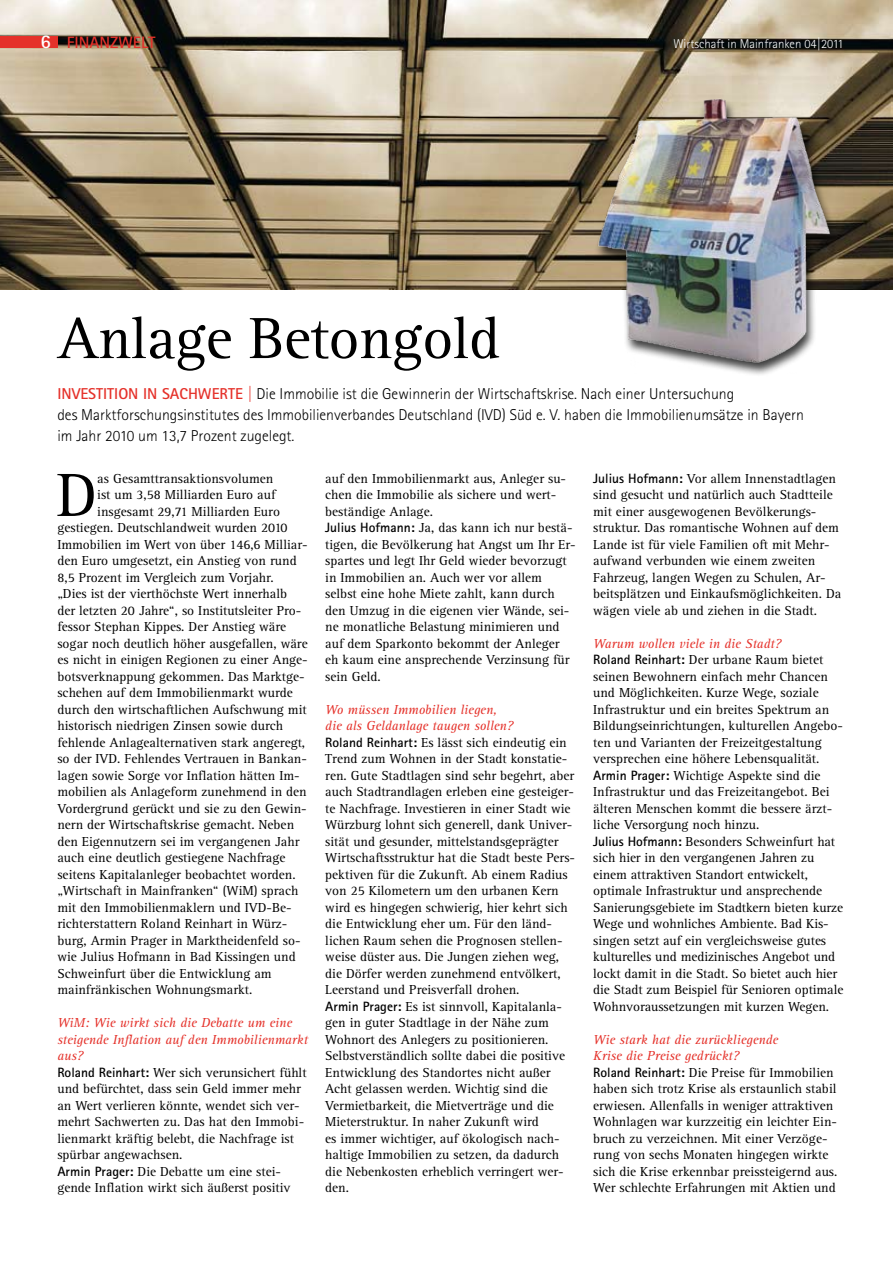
<style>
.page{position:relative;width:893px;height:1263px;background:#fff}
.page>*{position:absolute;margin:0;border:0;box-sizing:border-box;transform-origin:0 0}
.t1{font:63px "Rotis Serif Pro";color:#000}
.t2{font:60px "Rotis Serif Pro";letter-spacing:-.01em;color:#000}
.t3{font:700 16.5px "Rotis Sans Serif Pro";color:#e5312a}
.t4{font:300 15.75px/21px "Rotis Sans Serif Pro";color:#000}
.t5{font:13.5px/16.5px "Rotis Serif Pro";color:#000}
.t6{font:300 12.75px "Rotis Sans Serif Pro";color:#fff}
.s1{font-size:19.5px;color:#fff}
.s2{font-weight:700;color:#e5312a}
.s3{font-style:italic;color:#e5312a}
.s4{font-family:"Rotis Sans Serif Pro";font-weight:700}
</style>
<div class="page">
<img style="left:0;top:0;width:893px;height:289px">
<div style="left:0;top:36px;width:57px;height:12px;background:#e5312a"></div>
<img style="left:575px;top:73px;width:266px;height:300px">
<p class="t3" style="left:41px;top:32px;width:116px"><span class="s1">6</span> Finanzwelt</p>
<p class="t6" style="left:673px;top:36px;width:172px">Wirtschaft in Mainfranken 04|2011</p>
<h2 class="t2" style="left:57px;top:302px;width:444px">Anlage Betongold</h2>
<p class="t4" style="left:57px;top:383px;width:748px"><span class="s2">I nvestition in Sachwerte |</span> Die Immobilie ist die Gewinnerin der Wirtschaftskrise. Nach einer Untersuchung<br>des Marktforschungsinstitutes des Immobilienverbandes Deutschland (IVD) Süd e. V. haben die Immobilienumsätze in Bayern im Jahr 2010 um 13,7 Prozent zugelegt.</p>
<h1 class="t1" style="left:56px;top:457px;width:42px">D</h1>
<p class="t5" style="left:97px;top:470px;width:178px">as Gesamttransaktionsvolumen</p>
<p class="t5" style="left:97px;top:487px;width:180px">ist um 3,58 Milliarden Euro auf</p>
<p class="t5" style="left:97px;top:503px;width:184px">insgesamt 29,71 Milliarden Euro</p>
<p class="t5" style="left:57px;top:520px;width:232px">gestiegen. Deutschlandweit wurden 2010</p>
<p class="t5" style="left:57px;top:536px;width:252px">Immobilien im Wert von über 146,6 Milliar-</p>
<p class="t5" style="left:57px;top:553px;width:241px">den Euro umgesetzt, ein Anstieg von rund</p>
<p class="t5" style="left:57px;top:569px;width:218px">8,5 Prozent im Vergleich zum Vorjahr.</p>
<p class="t5" style="left:57px;top:586px;width:231px">„Dies ist der vierthöchste Wert innerhalb</p>
<p class="t5" style="left:57px;top:602px;width:246px">der letzten 20 Jahre“, so Institutsleiter Pro-</p>
<p class="t5" style="left:57px;top:619px;width:230px">fessor Stephan Kippes. Der Anstieg wäre</p>
<p class="t5" style="left:57px;top:635px;width:252px">sogar noch deutlich höher ausgefallen, wäre</p>
<p class="t5" style="left:57px;top:652px;width:252px">es nicht in einigen Regionen zu einer Ange-</p>
<p class="t5" style="left:57px;top:668px;width:249px">botsverknappung gekommen. Das Marktge-</p>
<p class="t5" style="left:57px;top:685px;width:237px">schehen auf dem Immobilienmarkt wurde</p>
<p class="t5" style="left:57px;top:701px;width:251px">durch den wirtschaftlichen Aufschwung mit</p>
<p class="t5" style="left:57px;top:718px;width:227px">historisch niedrigen Zinsen sowie durch</p>
<p class="t5" style="left:57px;top:734px;width:249px">fehlende Anlagealternativen stark angeregt,</p>
<p class="t5" style="left:57px;top:751px;width:251px">so der IVD. Fehlendes Vertrauen in Bankan-</p>
<p class="t5" style="left:57px;top:767px;width:244px">lagen sowie Sorge vor Inflation hätten Im-</p>
<p class="t5" style="left:57px;top:784px;width:251px">mobilien als Anlageform zunehmend in den</p>
<p class="t5" style="left:57px;top:800px;width:251px">Vordergrund gerückt und sie zu den Gewin-</p>
<p class="t5" style="left:57px;top:817px;width:238px">nern der Wirtschaftskrise gemacht. Neben</p>
<p class="t5" style="left:57px;top:833px;width:244px">den Eigennutzern sei im vergangenen Jahr</p>
<p class="t5" style="left:57px;top:850px;width:230px">auch eine deutlich gestiegene Nachfrage</p>
<p class="t5" style="left:57px;top:866px;width:240px">seitens Kapitalanleger beobachtet worden.</p>
<p class="t5" style="left:57px;top:883px;width:243px">„Wirtschaft in Mainfranken“ (WiM) sprach</p>
<p class="t5" style="left:57px;top:899px;width:236px">mit den Immobilienmaklern und IVD-Be-</p>
<p class="t5" style="left:57px;top:916px;width:231px">richterstattern Roland Reinhart in Würz-</p>
<p class="t5" style="left:57px;top:932px;width:245px">burg, Armin Prager in Marktheidenfeld so-</p>
<p class="t5" style="left:57px;top:949px;width:240px">wie Julius Hofmann in Bad Kissingen und</p>
<p class="t5" style="left:57px;top:965px;width:216px">Schweinfurt über die Entwicklung am</p>
<p class="t5" style="left:57px;top:982px;width:196px">mainfränkischen Wohnungsmarkt.</p>
<p class="t5" style="left:57px;top:1015px;width:252px"><span class="s3">WiM: Wie wirkt sich die Debatte um eine steigende Inflation auf den Immobilienmarkt aus?<br></span><span class="s4">Roland Reinhart:</span> Wer sich verunsichert fühlt und befürchtet, dass sein Geld immer mehr an Wert verlieren könnte, wendet sich ver&shy;mehrt Sachwerten zu. Das hat den Immobi&shy;lienmarkt kräftig belebt, die Nachfrage ist spürbar angewachsen.<br><span class="s4">Armin Prager:</span> Die Debatte um eine stei&shy;gende Inflation wirkt sich äußerst positiv</p>
<p class="t5" style="left:325px;top:470px;width:252px">auf den Immobilienmarkt aus, Anleger su&shy;chen die Immobilie als sichere und wert&shy;beständige Anlage.<br><span class="s4">Julius Hofmann:</span> Ja, das kann ich nur bestä&shy;tigen, die Bevölkerung hat Angst um Ihr Er&shy;spartes und legt Ihr Geld wieder bevorzugt in Immobilien an. Auch wer vor allem selbst eine hohe Miete zahlt, kann durch den Umzug in die eigenen vier Wände, sei&shy;ne monatliche Belastung minimieren und auf dem Sparkonto bekommt der Anleger eh kaum eine ansprechende Verzinsung für sein Geld.</p>
<p class="t5" style="left:325px;top:701px;width:250px"><span class="s3">Wo müssen Immobilien liegen,<br>die als Geldanlage taugen sollen?<br></span><span class="s4">Roland Reinhart:</span> Es lässt sich eindeutig ein Trend zum Wohnen in der Stadt konstatie&shy;ren. Gute Stadtlagen sind sehr begehrt, aber auch Stadtrandlagen erleben eine gesteiger&shy;te Nachfrage. Investieren in einer Stadt wie Würzburg lohnt sich generell, dank Univer&shy;sität und gesunder, mittelstandsgeprägter Wirtschaftsstruktur hat die Stadt beste Pers&shy;pektiven für die Zukunft. Ab einem Radius von 25 Kilometern um den urbanen Kern wird es hingegen schwierig, hier kehrt sich die Entwicklung eher um. Für den länd&shy;lichen Raum sehen die Prognosen stellen&shy;weise düster aus. Die Jungen ziehen weg, die Dörfer werden zunehmend entvölkert, Leerstand und Preisverfall drohen.<br><span class="s4">Armin Prager:</span> Es ist sinnvoll, Kapitalanla&shy;gen in guter Stadtlage in der Nähe zum Wohnort des Anlegers zu positionieren.<br>Selbstverständlich sollte dabei die positive Entwicklung des Standortes nicht außer Acht gelassen werden. Wichtig sind die Vermietbarkeit, die Mietverträge und die Mieterstruktur. In naher Zukunft wird<br>es immer wichtiger, auf ökologisch nach&shy;haltige Immobilien zu setzen, da dadurch die Nebenkosten erheblich verringert wer&shy;den.</p>
<p class="t5" style="left:593px;top:470px;width:250px"><span class="s4">Julius Hofmann:</span> Vor allem Innenstadtlagen sind gesucht und natürlich auch Stadtteile mit einer ausgewogenen Bevölkerungs&shy;struktur. Das romantische Wohnen auf dem Lande ist für viele Familien oft mit Mehr&shy;aufwand verbunden wie einem zweiten Fahrzeug, langen Wegen zu Schulen, Ar&shy;beitsplätzen und Einkaufsmöglichkeiten. Da wägen viele ab und ziehen in die Stadt.</p>
<p class="t5" style="left:593px;top:635px;width:252px"><span class="s3">Warum wollen viele in die Stadt?<br></span><span class="s4">Roland Reinhart:</span> Der urbane Raum bietet seinen Bewohnern einfach mehr Chancen und Möglichkeiten. Kurze Wege, soziale Infrastruktur und ein breites Spektrum an Bildungseinrichtungen, kulturellen Angebo&shy;ten und Varianten der Freizeitgestaltung versprechen eine höhere Lebensqualität.<br><span class="s4">Armin Prager:</span> Wichtige Aspekte sind die Infrastruktur und das Freizeitangebot. Bei älteren Menschen kommt die bessere ärzt&shy;liche Versorgung noch hinzu.<br><span class="s4">Julius Hofmann:</span> Besonders Schweinfurt hat sich hier in den vergangenen Jahren zu einem attraktiven Standort entwickelt, optimale Infrastruktur und ansprechende Sanierungsgebiete im Stadtkern bieten kurze Wege und wohnliches Ambiente. Bad Kis&shy;singen setzt auf ein vergleichsweise gutes kulturelles und medizinisches Angebot und lockt damit in die Stadt. So bietet auch hier die Stadt zum Beispiel für Senioren optimale Wohnvoraussetzungen mit kurzen Wegen.</p>
<p class="t5" style="left:593px;top:1031px;width:246px"><span class="s3">Wie stark hat die zurückliegende<br>Krise die Preise gedrückt?<br></span><span class="s4">Roland Reinhart:</span> Die Preise für Immobilien haben sich trotz Krise als erstaunlich stabil erwiesen. Allenfalls in weniger attraktiven Wohnlagen war kurzzeitig ein leichter Ein&shy;bruch zu verzeichnen. Mit einer Verzöge&shy;rung von sechs Monaten hingegen wirkte sich die Krise erkennbar preissteigernd aus.<br>Wer schlechte Erfahrungen mit Aktien und</p>
</div>
